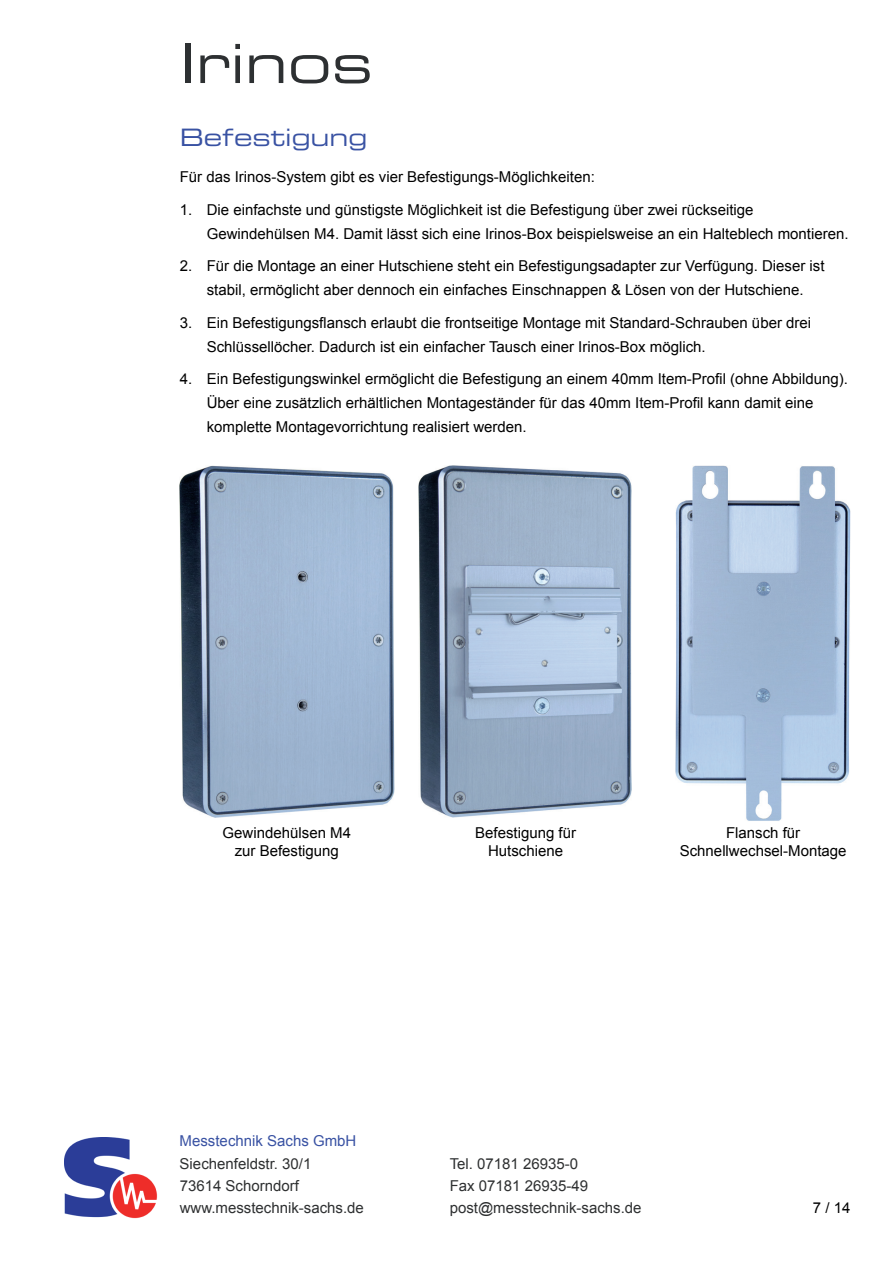
<style>
.page{position:relative;width:893px;height:1263px;background:#fff}
.page>*{position:absolute;margin:0;border:0;box-sizing:border-box;transform-origin:0 0}
.t1{font:54px "Eurostile LT Std Ex 2";color:#2d3032}
.t2{font:24px "Eurostile LT Std Ex 2";color:#3952a3}
.t3{font:15px/24px "Arial";color:#000;text-align:center}
.t4{font:15px "Arial";color:#2e3031}
.t5{font:15px "Arial";color:#3952a3}
</style>
<div class="page">
<img style="left:65px;top:1137px;width:93px;height:82px">
<img style="left:180px;top:466px;width:214px;height:351px">
<img style="left:418px;top:466px;width:214px;height:351px">
<img style="left:676px;top:466px;width:174px;height:355px">
<h1 class="t1" style="left:180px;top:27px;width:195px">Irinos</h1>
<h2 class="t2" style="left:180px;top:121px;width:189px">Befestigung</h2>
<p class="t3" style="left:180px;top:165px;width:417px">Für das Irinos-System gibt es vier Befestigungs-Möglichkeiten:</p>
<p class="t3" style="left:207px;top:198px;width:643px;text-align:left;text-indent:-27px">1. Die einfachste und günstigste Möglichkeit ist die Befestigung über zwei rückseitige<br>Gewindehülsen M4. Damit lässt sich eine Irinos-Box beispielsweise an ein Halteblech montieren.</p>
<p class="t3" style="left:180px;top:254px;width:646px">2. Für die Montage an einer Hutschiene steht ein Befestigungsadapter zur Verfügung. Dieser ist stabil, ermöglicht aber dennoch ein einfaches Einschnappen &amp; Lösen von der Hutschiene.</p>
<p class="t3" style="left:207px;top:311px;width:606px;text-align:left;text-indent:-27px">3. Ein Befestigungsflansch erlaubt die frontseitige Montage mit Standard-Schrauben über drei<br>Schlüssellöcher. Dadurch ist ein einfacher Tausch einer Irinos-Box möglich.</p>
<p class="t3" style="left:207px;top:367px;width:643px;text-align:left;text-indent:-27px">4. Ein Befestigungswinkel ermöglicht die Befestigung an einem 40mm Item-Profil (ohne Abbildung).<br>Über eine zusätzlich erhältlichen Montageständer für das 40mm Item-Profil kann damit eine komplette Montagevorrichtung realisiert werden.</p>
<p class="t3" style="left:223px;top:824px;width:130px;line-height:18px">Gewindehülsen M4 zur Befestigung</p>
<p class="t3" style="left:475px;top:824px;width:102px;line-height:18px">Befestigung für<br>Hutschiene</p>
<p class="t3" style="left:680px;top:824px;width:168px;line-height:18px">Flansch für<br>Schnellwechsel-Montage</p>
<p class="t5" style="left:180px;top:1131px;width:178px">Messtechnik Sachs GmbH</p>
<p class="t4" style="left:180px;top:1153px;width:133px">Siechenfeldstr. 30/1</p>
<p class="t4" style="left:450px;top:1153px;width:130px">Tel. 07181 26935-0</p>
<p class="t4" style="left:180px;top:1176px;width:121px">73614 Schorndorf</p>
<p class="t4" style="left:450px;top:1176px;width:140px">Fax 07181 26935-49</p>
<p class="t4" style="left:180px;top:1198px;width:186px">www.messtechnik-sachs.de</p>
<p class="t4" style="left:450px;top:1198px;width:193px">post@messtechnik-sachs.de</p>
<p class="t3" style="left:813px;top:1196px;width:39px">7 / 14</p>
</div>
